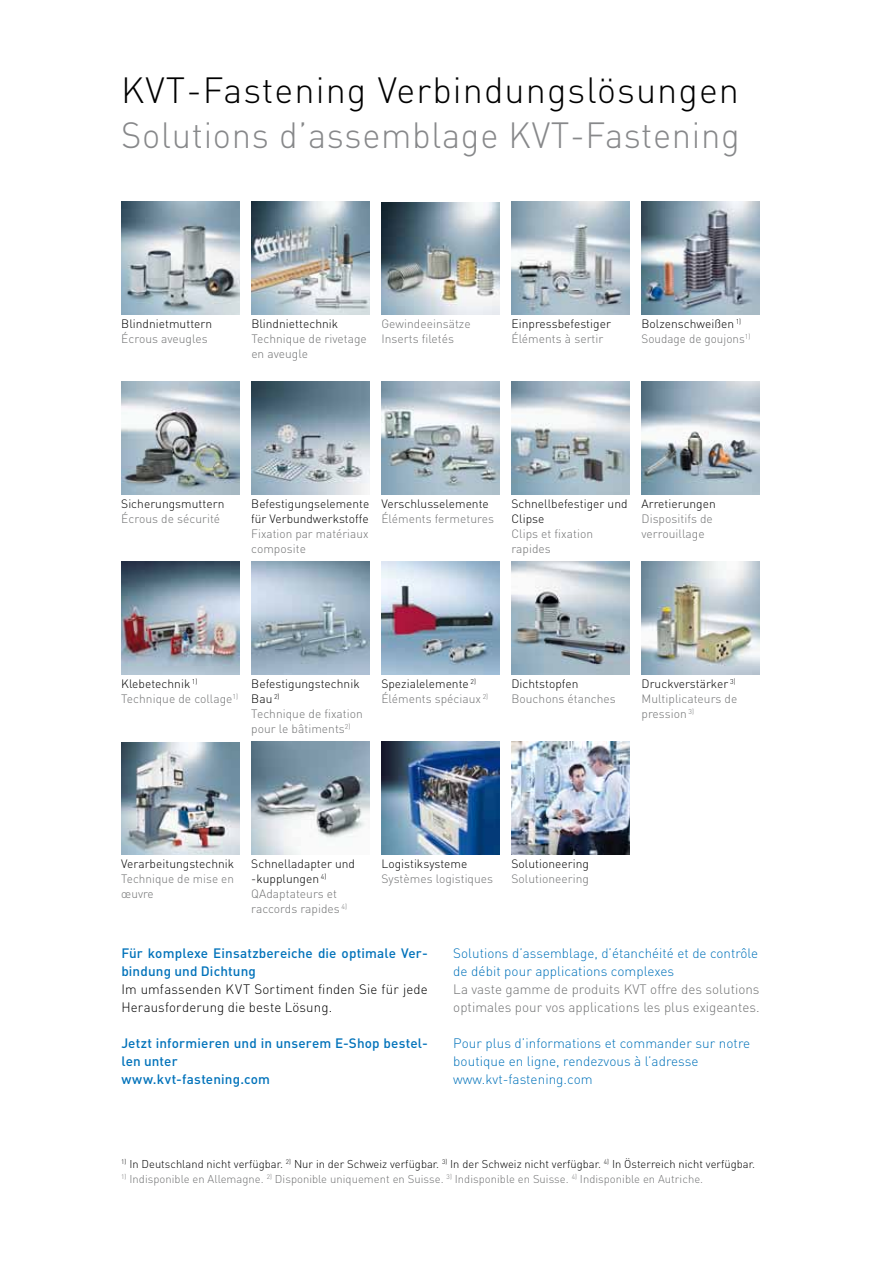
<style>
.page{position:relative;width:881px;height:1263px;background:#fff}
.page>*{position:absolute;margin:0;border:0;box-sizing:border-box;transform-origin:0 0}
.t1{font:300 36px "DINOT";letter-spacing:.02em;color:#87888a;scale:.96 1}
.t2{font:300 36px "DINOT";letter-spacing:.03em;color:#000}
.t3{font:300 13.5px/18px "DINOT";letter-spacing:.005em;color:#0072ba}
.t4{font:500 13.5px/18px "DINOT";letter-spacing:.01em;color:#0072ba}
.t5{font:300 13.5px/18px "DINOT";letter-spacing:.005em;color:#707172}
.t6{font:300 13.5px/18px "DINOT";letter-spacing:.01em;color:#000}
.t7{font:300 12px/15px "DINOT";letter-spacing:.005em;color:#707172}
.t8{font:300 12px/15px "DINOT";letter-spacing:.005em;color:#000}
.t9{font:300 11.25px "DINOT";letter-spacing:.005em;color:#000}
.t10{font:300 11.25px "DINOT";letter-spacing:.005em;color:#707172}
.s1{color:#000}
</style>
<div class="page">
<img style="left:381px;top:382px;width:118px;height:112px">
<img style="left:381px;top:202px;width:118px;height:113px">
<img style="left:381px;top:562px;width:118px;height:113px">
<img style="left:121px;top:742px;width:118px;height:112px">
<img style="left:121px;top:202px;width:118px;height:113px">
<img style="left:121px;top:382px;width:118px;height:112px">
<img style="left:121px;top:562px;width:118px;height:113px">
<img style="left:511px;top:202px;width:118px;height:113px">
<img style="left:511px;top:382px;width:118px;height:112px">
<img style="left:641px;top:562px;width:118px;height:113px">
<img style="left:511px;top:562px;width:118px;height:113px">
<img style="left:641px;top:202px;width:118px;height:113px">
<img style="left:641px;top:382px;width:118px;height:112px">
<img style="left:251px;top:742px;width:118px;height:112px">
<img style="left:251px;top:202px;width:118px;height:113px">
<img style="left:251px;top:562px;width:118px;height:113px">
<img style="left:251px;top:382px;width:118px;height:112px">
<img style="left:381px;top:742px;width:118px;height:112px">
<img style="left:511px;top:742px;width:118px;height:112px">
<h1 class="t2" style="left:121px;top:65px;width:619px">KVT-Fastening Verbindungslösungen</h1>
<h1 class="t1" style="left:121px;top:110px;width:645px">Solutions d’assemblage KVT-Fastening</h1>
<p class="t8" style="left:121px;top:316px;width:92px">Blindnietmuttern</p>
<p class="t7" style="left:121px;top:331px;width:88px">Écrous aveugles</p>
<p class="t8" style="left:251px;top:316px;width:88px">Blindniettechnik</p>
<p class="t7" style="left:251px;top:331px;width:117px">Technique de rivetage en aveugle</p>
<p class="t7" style="left:381px;top:316px;width:91px">Gewindeeinsätze<br>Inserts filetés</p>
<p class="t8" style="left:511px;top:316px;width:101px">Einpressbefestiger</p>
<p class="t7" style="left:511px;top:331px;width:93px">Éléments à sertir</p>
<p class="t7" style="left:641px;top:316px;width:110px"><span class="s1">Bolzenschweißen</span> <sup>1)<br></sup>Soudage de goujons<sup>1)</sup></p>
<p class="t8" style="left:121px;top:496px;width:105px">Sicherungsmuttern</p>
<p class="t7" style="left:121px;top:511px;width:100px">Écrous de sécurité</p>
<p class="t8" style="left:251px;top:496px;width:119px">Befestigungselemente für Verbundwerkstoffe</p>
<p class="t7" style="left:251px;top:526px;width:119px">Fixation par matériaux composite</p>
<p class="t8" style="left:381px;top:496px;width:109px">Verschlusselemente</p>
<p class="t7" style="left:381px;top:511px;width:114px">Éléments fermetures</p>
<p class="t8" style="left:511px;top:496px;width:118px">Schnellbefestiger und<br>Clipse</p>
<p class="t7" style="left:511px;top:526px;width:83px">Clips et fixation rapides</p>
<p class="t8" style="left:641px;top:496px;width:76px">Arretierungen</p>
<p class="t7" style="left:641px;top:511px;width:73px">Dispositifs de verrouillage</p>
<p class="t7" style="left:121px;top:676px;width:118px"><span class="s1">Klebetechnik</span> <sup>1)<br></sup>Technique de collage<sup>1)</sup></p>
<p class="t7" style="left:251px;top:676px;width:113px"><span class="s1">Befestigungstechnik<br>Bau</span> <sup>2)<br></sup>Technique de fixation pour le bâtiments<sup>2)</sup></p>
<p class="t7" style="left:381px;top:676px;width:108px"><span class="s1">Spezialelemente</span> <sup>2)<br></sup>Éléments spéciaux <sup>2)</sup></p>
<p class="t8" style="left:511px;top:676px;width:68px">Dichtstopfen</p>
<p class="t7" style="left:511px;top:691px;width:106px">Bouchons étanches</p>
<p class="t7" style="left:641px;top:676px;width:97px"><span class="s1">Druckverstärker</span> <sup>3)<br></sup>Multiplicateurs de pression <sup>3)</sup></p>
<p class="t8" style="left:121px;top:856px;width:114px">Verarbeitungstechnik</p>
<p class="t7" style="left:121px;top:871px;width:114px">Technique de mise en œuvre</p>
<p class="t7" style="left:251px;top:856px;width:105px"><span class="s1">Schnelladapter und -kupplungen</span> <sup>4)<br></sup>QAdaptateurs et raccords rapides <sup>4)</sup></p>
<p class="t8" style="left:381px;top:856px;width:87px">Logistiksysteme</p>
<p class="t7" style="left:381px;top:871px;width:113px">Systèmes logistiques</p>
<p class="t8" style="left:511px;top:856px;width:79px">Solutioneering</p>
<p class="t7" style="left:511px;top:871px;width:79px">Solutioneering</p>
<p class="t4" style="left:121px;top:943px;width:308px">Für komplexe Einsatzbereiche die optimale Ver&shy;bindung und Dichtung</p>
<p class="t6" style="left:121px;top:979px;width:308px">Im umfassenden KVT Sortiment finden Sie für jede<br>Herausforderung die beste Lösung.</p>
<p class="t4" style="left:121px;top:1033px;width:308px">Jetzt informieren und in unserem E-Shop bestel&shy;len unter<br>www.kvt-fastening.com</p>
<p class="t3" style="left:453px;top:943px;width:306px">Solutions d’assemblage, d’étanchéité et de contrôle de débit pour applications complexes</p>
<p class="t5" style="left:453px;top:979px;width:308px">La vaste gamme de produits KVT offre des solutions optimales pour vos applications les plus exigeantes.</p>
<p class="t3" style="left:453px;top:1033px;width:298px">Pour plus d’informations et commander sur notre boutique en ligne, rendezvous à l’adresse www.kvt-fastening.com</p>
<p class="t9" style="left:121px;top:1156px;width:635px"><sup>1)</sup> In Deutschland nicht verfügbar. <sup>2)</sup> Nur in der Schweiz verfügbar. <sup>3)</sup> In der Schweiz nicht verfügbar. <sup>4)</sup> In Österreich nicht verfügbar.</p>
<p class="t10" style="left:121px;top:1171px;width:583px"><sup>1)</sup> Indisponible en Allemagne. <sup>2)</sup> Disponible uniquement en Suisse. <sup>3)</sup> Indisponible en Suisse. <sup>4)</sup> Indisponible en Autriche.</p>
</div>
